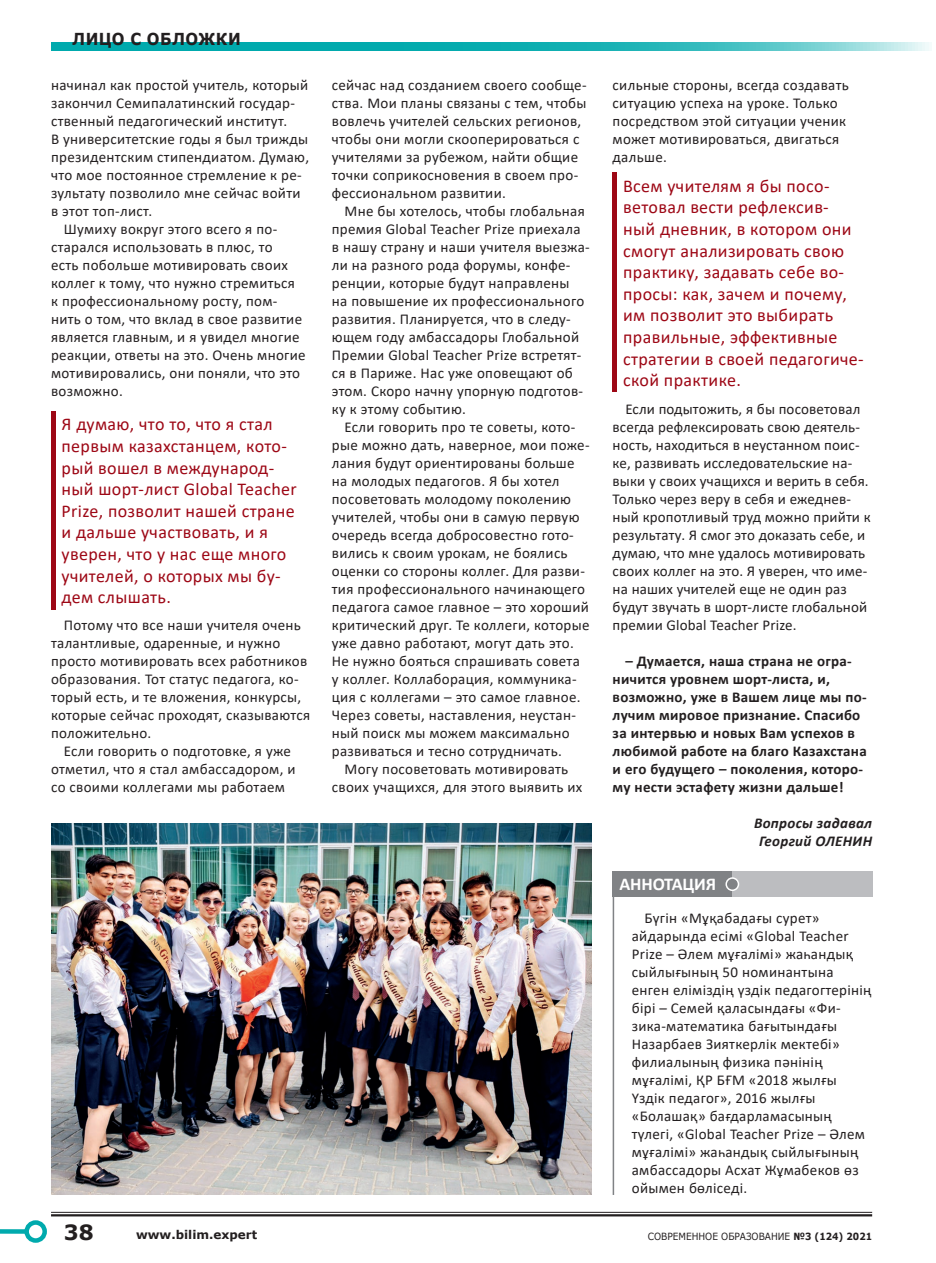
<style>
.page{position:relative;width:936px;height:1263px;background:#fff}
.page>*{position:absolute;margin:0;border:0;box-sizing:border-box;transform-origin:0 0}
.t1{font:700 21px "Verdana";color:#231f20}
.t2{font:18px/21.6px "Calibri";letter-spacing:.02em;color:#9d0715}
.t3{font:700 18px "Calibri";letter-spacing:-.01em;color:#fff}
.t4{font:700 16.5px "Verdana";letter-spacing:.03em;color:#231f20;scale:.91 1}
.t5{font:15px/18px "Calibri";letter-spacing:.02em;color:#231f20}
.t6{font:700 15px/18px "Calibri";letter-spacing:.02em;color:#231f20}
.t7{font:italic 700 15px/18px "Calibri";letter-spacing:.02em;color:#231f20;text-align:center}
.t8{font:700 12px "Verdana";color:#231f20}
.t9{font:9.9px "Verdana";color:#231f20;scale:.91 1}
.s1{font-weight:700}
</style>
<div class="page">
<img style="left:51px;top:823px;width:540px;height:372px">
<hr style="left:612px;top:895px;width:2px;height:300px;background:#808285">
<div style="left:612px;top:871px;width:121px;height:26px;background:#808285"></div>
<div style="left:732px;top:871px;width:141px;height:26px;background:#bcbdc0"></div>
<div style="left:726px;top:878px;width:12px;height:12px;background:#808285;border-radius:50%"></div>
<div style="left:725px;top:877px;width:14px;height:14px;border:2px solid #fff;border-radius:50%"></div>
<div style="left:51px;top:411px;width:5px;height:198px;background:#9d0715"></div>
<div style="left:612px;top:172px;width:5px;height:220px;background:#9d0715"></div>
<hr style="left:51px;top:1212px;width:821px;height:1px;background:#231f20">
<hr style="left:51px;top:1214px;width:821px;height:2px;background:#231f20">
<div style="left:0;top:1229px;width:27px;height:5px;background:#00aaad"></div>
<div style="left:24px;top:1220px;width:23px;height:23px;border:4px solid #00aaad;border-radius:50%"></div>
<svg style="left:51px;top:43px;width:878px;height:8px;background:#28b7b9"></svg>
<p class="t4" style="left:73px;top:27px;width:186px">ЛИЦО С ОБЛОЖКИ</p>
<p class="t5" style="left:51px;top:76px;width:259px">начинал как простой учитель, который</p>
<p class="t5" style="left:51px;top:94px;width:245px">закончил Семипалатинский государ-</p>
<p class="t5" style="left:51px;top:112px;width:238px">ственный педагогический институт.</p>
<p class="t5" style="left:51px;top:130px;width:258px">В университетские годы я был трижды</p>
<p class="t5" style="left:51px;top:148px;width:259px">президентским стипендиатом. Думаю,</p>
<p class="t5" style="left:51px;top:166px;width:252px">что мое постоянное стремление к ре-</p>
<p class="t5" style="left:51px;top:184px;width:251px">зультату позволило мне сейчас войти</p>
<p class="t5" style="left:51px;top:202px;width:103px">в этот топ-лист.</p>
<p class="t5" style="left:64px;top:220px;width:215px">Шумиху вокруг этого всего я по-</p>
<p class="t5" style="left:51px;top:238px;width:223px">старался использовать в плюс, то</p>
<p class="t5" style="left:51px;top:256px;width:238px">есть побольше мотивировать своих</p>
<p class="t5" style="left:51px;top:274px;width:245px">коллег к тому, что нужно стремиться</p>
<p class="t5" style="left:51px;top:292px;width:228px">к профессиональному росту, пом-</p>
<p class="t5" style="left:51px;top:310px;width:252px">нить о том, что вклад в свое развитие</p>
<p class="t5" style="left:51px;top:328px;width:250px">является главным, и я увидел многие</p>
<p class="t5" style="left:51px;top:346px;width:256px">реакции, ответы на это. Очень многие</p>
<p class="t5" style="left:51px;top:364px;width:251px">мотивировались, они поняли, что это</p>
<p class="t5" style="left:51px;top:382px;width:73px">возможно.</p>
<p class="t2" style="left:62px;top:413px;width:237px">Я думаю, что то, что я стал первым казахстанцем, кото&shy;рый вошел в международ&shy;ный шорт-лист Global Teacher<br>Prize, позволит нашей стране и дальше участвовать, и я уверен, что у нас еще много учителей, о которых мы бу&shy;дем слышать.</p>
<p class="t5" style="left:51px;top:616px;width:260px;text-indent:13px">Потому что все наши учителя очень талантливые, одаренные, и нужно просто мотивировать всех работников образования. Тот статус педагога, ко&shy;торый есть, и те вложения, конкурсы, которые сейчас проходят, сказываются положительно.</p>
<p class="t5" style="left:51px;top:742px;width:246px;text-indent:13px">Если говорить о подготовке, я уже отметил, что я стал амбассадором, и со своими коллегами мы работаем</p>
<p class="t5" style="left:332px;top:76px;width:256px">сейчас над созданием своего сообще&shy;ства. Мои планы связаны с тем, чтобы вовлечь учителей сельских регионов, чтобы они могли скооперироваться с учителями за рубежом, найти общие точки соприкосновения в своем про&shy;фессиональном развитии.</p>
<p class="t5" style="left:332px;top:202px;width:259px;text-indent:13px">Мне бы хотелось, чтобы глобальная премия Global Teacher Prize приехала в нашу страну и наши учителя выезжа&shy;ли на разного рода форумы, конфе&shy;ренции, которые будут направлены<br>на повышение их профессионального развития. Планируется, что в следу&shy;ющем году амбассадоры Глобальной Премии Global Teacher Prize встретят&shy;ся в Париже. Нас уже оповещают об этом. Скоро начну упорную подготов&shy;ку к этому событию.</p>
<p class="t5" style="left:332px;top:418px;width:259px;text-indent:13px">Если говорить про те советы, кото&shy;рые можно дать, наверное, мои поже&shy;лания будут ориентированы больше на молодых педагогов. Я бы хотел посоветовать молодому поколению учителей, чтобы они в самую первую очередь всегда добросовестно гото&shy;вились к своим урокам, не боялись оценки со стороны коллег. Для разви&shy;тия профессионального начинающего педагога самое главное – это хороший критический друг. Те коллеги, которые уже давно работают, могут дать это.<br>Не нужно бояться спрашивать совета у коллег. Коллаборация, коммуника&shy;ция с коллегами – это самое главное.<br>Через советы, наставления, неустан&shy;ный поиск мы можем максимально развиваться и тесно сотрудничать.</p>
<p class="t5" style="left:332px;top:760px;width:252px;text-align:center">Могу посоветовать мотивировать своих учащихся, для этого выявить их</p>
<p class="t5" style="left:612px;top:76px;width:238px">сильные стороны, всегда создавать ситуацию успеха на уроке. Только посредством этой ситуации ученик может мотивироваться, двигаться дальше.</p>
<p class="t2" style="left:623px;top:174px;width:242px">Всем учителям я бы посо&shy;ветовал вести рефлексив&shy;ный дневник, в котором они смогут анализировать свою практику, задавать себе во&shy;просы: как, зачем и почему, им позволит это выбирать правильные, эффективные стратегии в своей педагогиче&shy;ской практике.</p>
<p class="t5" style="left:612px;top:400px;width:259px;text-indent:13px">Если подытожить, я бы посоветовал всегда рефлексировать свою деятель&shy;ность, находиться в неустанном поис&shy;ке, развивать исследовательские на&shy;выки у своих учащихся и верить в себя.<br>Только через веру в себя и ежеднев&shy;ный кропотливый труд можно прийти к результату. Я смог это доказать себе, и думаю, что мне удалось мотивировать своих коллег на это. Я уверен, что име&shy;на наших учителей еще не один раз будут звучать в шорт-листе глобальной премии Global Teacher Prize.</p>
<p class="t6" style="left:612px;top:652px;width:256px;text-indent:13px">– Думается, наша страна не огра&shy;ничится уровнем шорт-листа, и, возможно, уже в Вашем лице мы по&shy;лучим мировое признание. Спасибо за интервью и новых Вам успехов в любимой работе на благо Казахстана и его будущего – поколения, которо&shy;му нести эстафету жизни дальше!</p>
<p class="t7" style="left:754px;top:814px;width:120px">Вопросы задавал<br>Георгий ОЛЕНИН</p>
<p class="t3" style="left:619px;top:871px;width:98px">АННОТАЦИЯ</p>
<p class="t5" style="left:631px;top:909px;width:241px;text-indent:13px">Бүгін «Мұқабадағы сурет» айдарында есімі «Global Teacher<br>Prize – Әлем мұғалімі» жаһандық сыйлығының 50 номинантына енген еліміздің үздік педагогтерінің бірі – Семей қаласындағы «Фи&shy;зика-математика бағытындағы<br>Назарбаев Зияткерлік мектебі» филиалының физика пәнінің мұғалімі, ҚР БҒМ «2018 жылғы<br>Үздік педагог», 2016 жылғы «Болашақ» бағдарламасының түлегі, «Global Teacher Prize – Әлем мұғалімі» жаһандық сыйлығының амбассадоры Асхат Жұмабеков өз ойымен бөліседі.</p>
<h1 class="t1" style="left:64px;top:1217px;width:31px">38</h1>
<p class="t8" style="left:136px;top:1226px;width:123px">www.bilim.expert</p>
<p class="t9" style="left:647px;top:1229px;width:248px">СОВРЕМЕННОЕ ОБРАЗОВАНИЕ <span class="s1">№3 (124) 2021</span></p>
</div>
